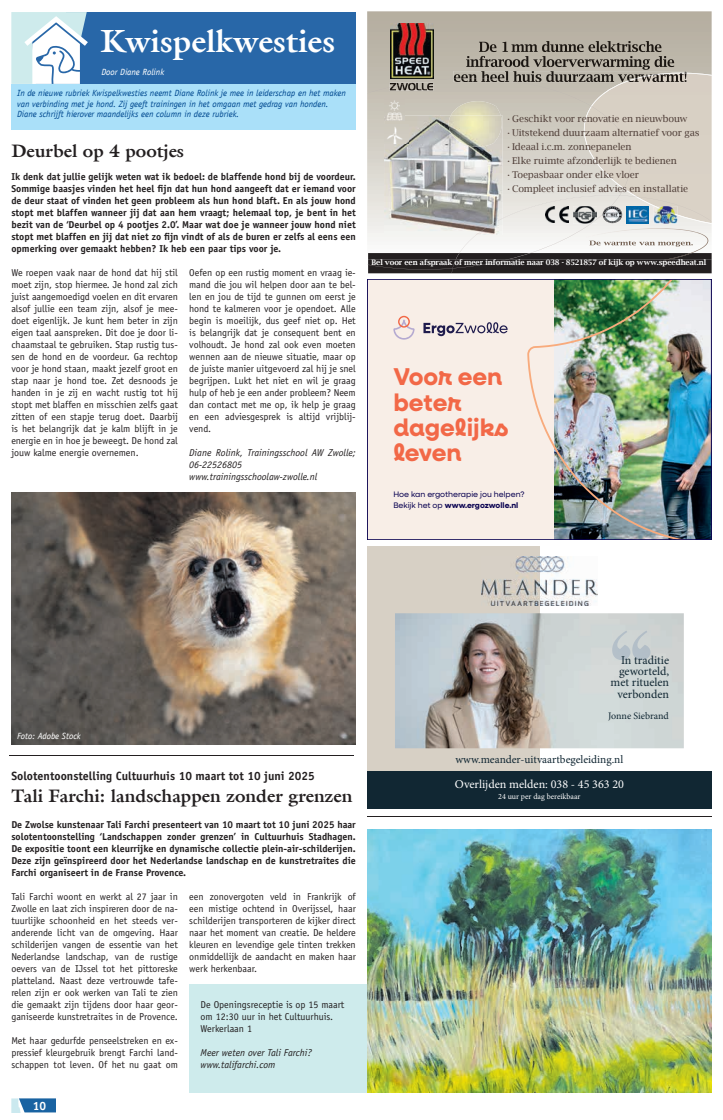
<style>
.page{position:relative;width:723px;height:1120px;background:#fff}
.page>*{position:absolute;margin:0;border:0;box-sizing:border-box;transform-origin:0 0}
.t1{font:700 32px "Galliard LT";color:#fff}
.t2{font:700 24.4px/25.1px "Neulis";color:#f26847}
.t3{font:700 18px "Galliard LT";color:#231f20}
.t4{font:12.1px "Minion Pro";color:#fff}
.t5{font:700 12px "Officina Sans Std";color:#231f20}
.t6{font:12px/11.4px "Minion Pro";color:#112733;text-align:right}
.t7{font:700 12px "Officina Sans Std";color:#fff}
.t8{font:11.3px "Minion Pro";color:#112733}
.t9{font:10px/12px "Officina Sans Std";color:#231f20;text-align:justify}
.t10{font:700 10px/12px "Officina Sans Std";color:#231f20;text-align:justify}
.t11{font:italic 10px/12px "Officina Sans Std";color:#231f20}
.t12{font:10px "Minion Pro";letter-spacing:-.005em;color:#112733}
.t13{font:9.3px "Lucida Bright";letter-spacing:-.015em;color:#4e3d37}
.t14{font:italic 9px/10.8px "Officina Sans LT";color:#014990}
.t15{font:italic 9px "Officina Sans LT";color:#fff}
.t16{font:8px/11px "Neulis Sans";color:#0c0452}
.t17{font:8px "Minion Pro";color:#fff}
.t18{font:600 7.5px "Lucida Bright";letter-spacing:-.015em;color:#fff}
.t19{font:600 6.3px "Lucida Bright";color:#6e594a;scale:1.35 1}
.t20{font:600 2.4px "Lucida Bright";color:#6e594a;scale:1.35 1}
.s1{font-weight:700}
</style>
<div class="page">
<svg style="left:11px;top:1098px;width:45px;height:14px"></svg>
<div style="left:367px;top:546px;width:172px;height:262px;background:#d7d0c5"></div>
<img style="left:395px;top:613px;width:289px;height:135px">
<div style="left:367px;top:771px;width:344px;height:37px;background:#112733"></div>
<img style="left:482px;top:556px;width:115px;height:49px">
<img style="left:612px;top:630px;width:38px;height:30px">
<div style="left:368px;top:280px;width:343px;height:259px;background:#f8eee7"></div>
<svg style="left:423px;top:322px;width:85px;height:14px"></svg>
<svg style="left:393px;top:316px;width:21px;height:24px"></svg>
<img style="left:528px;top:281px;width:181px;height:257px">
<div style="left:367px;top:279px;width:344px;height:261px;border:1px solid #0c0452"></div>
<svg style="left:367px;top:11px;width:344px;height:60px;background:#b9b2a4"></svg>
<img style="left:479px;top:41px;width:183px;height:11px">
<img style="left:466px;top:56px;width:208px;height:14px">
<img style="left:390px;top:23px;width:43px;height:48px">
<svg style="left:367px;top:71px;width:344px;height:203px;background:#bdbab4"></svg>
<div style="left:11px;top:84px;width:345px;height:45px;background:#aae0f9"></div>
<svg style="left:11px;top:12px;width:345px;height:72px;background:#4c82b6"></svg>
<img style="left:11px;top:492px;width:345px;height:252px">
<hr style="left:9px;top:756px;width:345px;height:1px;background:#231f20">
<hr style="left:367px;top:816px;width:344px;height:1px;background:#231f20">
<div style="left:189px;top:984px;width:178px;height:108px;background:#ceebec"></div>
<img style="left:367px;top:829px;width:344px;height:263px">
<h1 class="t1" style="left:101px;top:21px;width:236px">Kwispelkwesties</h1>
<p class="t15" style="left:101px;top:67px;width:64px">Door Diane Rolink</p>
<p class="t14" style="left:17px;top:87px;width:330px">In de nieuwe rubriek Kwispelkwesties neemt Diane Rolink je mee in leiderschap en het maken van verbinding met je hond. Zij geeft trainingen in het omgaan met gedrag van honden.<br>Diane schrijft hierover maandelijks een column in deze rubriek.</p>
<h3 class="t3" style="left:11px;top:139px;width:174px">Deurbel op 4 pootjes</h3>
<p class="t10" style="left:11px;top:170px;width:346px">Ik denk dat jullie gelijk weten wat ik bedoel: de blaffende hond bij de voordeur.<br>Sommige baasjes vinden het heel fijn dat hun hond aangeeft dat er iemand voor de deur staat of vinden het geen probleem als hun hond blaft. En als jouw hond stopt met blaffen wanneer jij dat aan hem vraagt; helemaal top, je bent in het bezit van de ‘Deurbel op 4 pootjes 2.0’. Maar wat doe je wanneer jouw hond niet stopt met blaffen en jij dat niet zo fijn vindt of als de buren er zelfs al eens een opmerking over gemaakt hebben? Ik heb een paar tips voor je.</p>
<p class="t9" style="left:11px;top:267px;width:168px">We roepen vaak naar de hond dat hij stil moet zijn, stop hiermee. Je hond zal zich juist aangemoedigd voelen en dit ervaren alsof jullie een team zijn, alsof je mee&shy;doet eigenlijk. Je kunt hem beter in zijn eigen taal aanspreken. Dit doe je door li&shy;chaamstaal te gebruiken. Stap rustig tus&shy;sen de hond en de voordeur. Ga rechtop voor je hond staan, maakt jezelf groot en stap naar je hond toe. Zet desnoods je handen in je zij en wacht rustig tot hij stopt met blaffen en misschien zelfs gaat zitten of een stapje terug doet. Daarbij is het belangrijk dat je kalm blijft in je energie en in hoe je beweegt. De hond zal jouw kalme energie overnemen.</p>
<p class="t9" style="left:189px;top:267px;width:168px">Oefen op een rustig moment en vraag ie&shy;mand die jou wil helpen door aan te bel&shy;len en jou de tijd te gunnen om eerst je hond te kalmeren voor je opendoet. Alle begin is moeilijk, dus geef niet op. Het is belangrijk dat je consequent bent en volhoudt. Je hond zal ook even moeten wennen aan de nieuwe situatie, maar op de juiste manier uitgevoerd zal hij je snel begrijpen. Lukt het niet en wil je graag hulp of heb je een ander probleem? Neem dan contact met me op, ik help je graag en een adviesgesprek is altijd vrijblij&shy;vend.</p>
<p class="t11" style="left:189px;top:447px;width:168px">Diane Rolink, Trainingsschool AW Zwolle;<br>06-22526805 www.trainingsschoolaw-zwolle.nl</p>
<p class="t13" style="left:506px;top:113px;width:183px">•Geschikt voor renovatie en nieuwbouw</p>
<p class="t13" style="left:506px;top:127px;width:195px">•Uitstekend duurzaam alternatief voor gas</p>
<p class="t13" style="left:506px;top:141px;width:127px">•Ideaal i.c.m. zonnepanelen</p>
<p class="t13" style="left:506px;top:155px;width:172px">•Elke ruimte afzonderlijk te bedienen</p>
<p class="t13" style="left:506px;top:169px;width:134px">•Toepasbaar onder elke vloer</p>
<p class="t13" style="left:506px;top:183px;width:184px">•Compleet inclusief advies en installatie</p>
<p class="t20" style="left:569px;top:175px;width:30px">De warmte van morgen.</p>
<p class="t19" style="left:589px;top:239px;width:78px">De warmte van morgen.</p>
<p class="t18" style="left:371px;top:258px;width:336px">Bel voor een afspraak of meer informatie naar 038 - 8521857 of kijk op www.speedheat.nl</p>
<h2 class="t2" style="left:393px;top:365px;width:117px">Voor een beter dagelijks leven</h2>
<p class="t16" style="left:393px;top:488px;width:133px">Hoe kan ergotherapie jou helpen?<br>Bekijk het op <span class="s1">www.ergozwolle.nl</span></p>
<p class="t15" style="left:17px;top:730px;width:65px">Foto: Adobe Stock</p>
<p class="t5" style="left:11px;top:768px;width:305px">Solotentoonstelling Cultuurhuis 10 maart tot 10 juni 2025</p>
<h3 class="t3" style="left:11px;top:784px;width:343px">Tali Farchi: landschappen zonder grenzen</h3>
<p class="t10" style="left:11px;top:818px;width:346px">De Zwolse kunstenaar Tali Farchi presenteert van 10 maart tot 10 juni 2025 haar solotentoonstelling ‘Landschappen zonder grenzen’ in Cultuurhuis Stadhagen.<br>De expositie toont een kleurrijke en dynamische collectie plein-air-schilderijen.<br>Deze zijn geïnspireerd door het Nederlandse landschap en de kunstretraites die Farchi organiseert in de Franse Provence.</p>
<p class="t9" style="left:11px;top:891px;width:168px">Tali Farchi woont en werkt al 27 jaar in Zwolle en laat zich inspireren door de na&shy;tuurlijke schoonheid en het steeds ver&shy;anderende licht van de omgeving. Haar schilderijen vangen de essentie van het Nederlandse landschap, van de rustige oevers van de IJssel tot het pittoreske platteland. Naast deze vertrouwde tafe&shy;relen zijn er ook werken van Tali te zien die gemaakt zijn tijdens door haar geor&shy;ganiseerde kunstretraites in de Provence.</p>
<p class="t9" style="left:11px;top:1035px;width:168px">Met haar gedurfde penseelstreken en ex&shy;pressief kleurgebruik brengt Farchi land&shy;schappen tot leven. Of het nu gaat om</p>
<p class="t9" style="left:189px;top:891px;width:168px">een zonovergoten veld in Frankrijk of een mistige ochtend in Overijssel, haar schilderijen transporteren de kijker direct naar het moment van creatie. De heldere kleuren en levendige gele tinten trekken onmiddellijk de aandacht en maken haar werk herkenbaar.</p>
<p class="t9" style="left:201px;top:999px;width:145px;text-align:left">De Openingsreceptie is op 15 maart om 12:30 uur in het Cultuurhuis.<br>Werkerlaan 1</p>
<p class="t11" style="left:201px;top:1047px;width:113px">Meer weten over Tali Farchi? www.talifarchi.com</p>
<p class="t7" style="left:33px;top:1098px;width:15px">10</p>
<p class="t6" style="left:610px;top:654px;width:60px">In traditie geworteld, met rituelen verbonden</p>
<p class="t12" style="left:608px;top:709px;width:62px">Jonne Siebrand</p>
<p class="t8" style="left:455px;top:751px;width:169px">www.meander-uitvaartbegeleiding.nl</p>
<p class="t4" style="left:455px;top:776px;width:171px">Overlijden melden: 038 - 45 363 20</p>
<p class="t17" style="left:498px;top:791px;width:84px">24 uur per dag bereikbaar</p>
</div>
